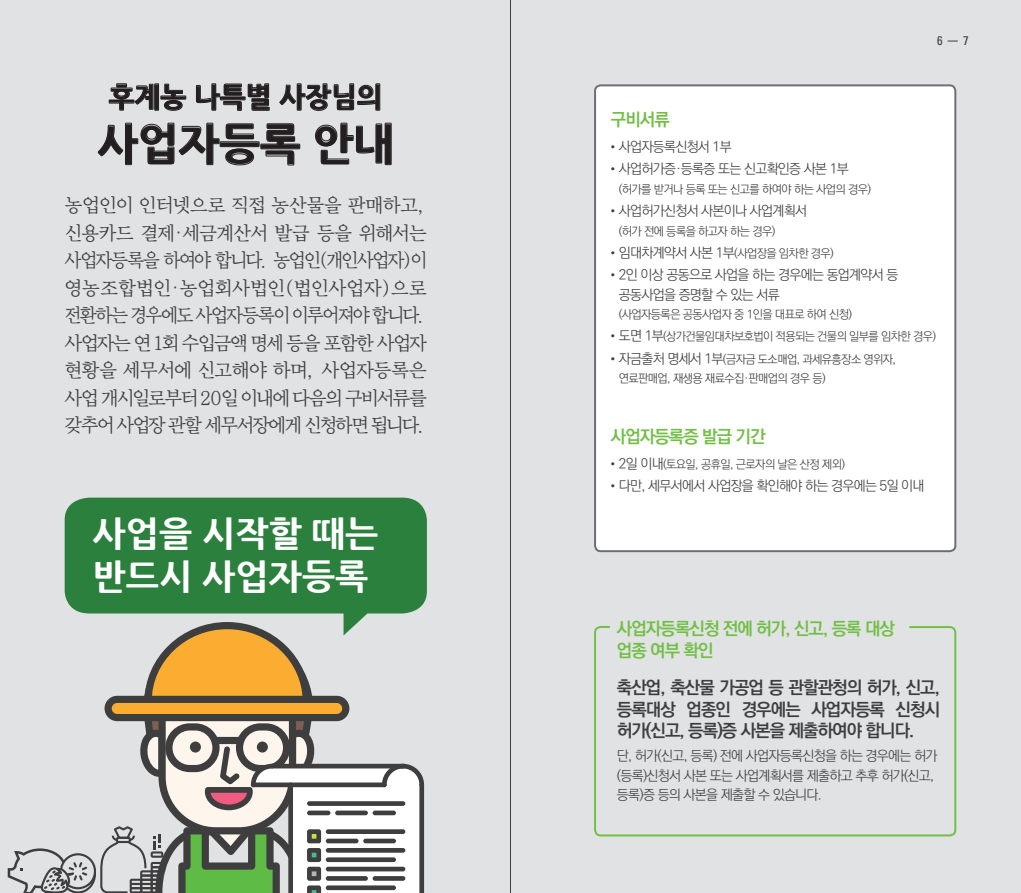
<style>
.page{position:relative;width:1021px;height:893px;background:#fff}
.page>*{position:absolute;margin:0;border:0;box-sizing:border-box;transform-origin:0 0}
.t1{font:800 43.2px "Nanum Gothic";color:#231f20}
.t2{font:800 35.4px/42.5px "Nanum Gothic";color:#fff}
.t3{font:800 27.45px "Nanum Gothic";color:#231f20}
.t4{font:19.65px/27.5px "Bareun Batang OTF Pro 1";letter-spacing:-.075em;color:#3e3e3f;text-align:justify}
.t5{font:700 17.7px/21.6px "Ko Pub Dotum";letter-spacing:-.05em;color:#3e3e3f;text-align:justify}
.t6{font:700 17.7px/21.6px "Ko Pub Dotum";letter-spacing:-.05em;color:#71bf44}
.t7{font:300 13.8px/19.5px "Ko Pub Dotum";letter-spacing:-.05em;color:#3e3e3f}
.t8{font:condensed 12.6px "Univers";color:#3e3e3f}
.t9{font:300 11.85px/19.5px "Ko Pub Dotum";letter-spacing:-.05em;color:#3e3e3f}
.s1{font-family:"Ko Pub Dotum";font-weight:300}
.s2{font-family:"Nanum Gothic";font-weight:700}
.s3{font-family:"Nanum Gothic";font-weight:700;font-size:13.8px}
.s4{font-size:13.8px}
</style>
<div class="page">
<div style="left:0;top:0;width:1020px;height:893px;background:#e1e2e4"></div>
<svg style="left:109px;top:83px;width:77px;height:28px"></svg>
<svg style="left:196px;top:84px;width:73px;height:27px"></svg>
<svg style="left:279px;top:84px;width:101px;height:27px"></svg>
<svg style="left:97px;top:122px;width:203px;height:44px"></svg>
<svg style="left:315px;top:122px;width:77px;height:44px"></svg>
<svg style="left:65px;top:498px;width:362px;height:124px;background:#398749"></svg>
<div style="left:595px;top:85px;width:360px;height:466px;background:#fff;border-radius:6px"></div>
<div style="left:594px;top:84px;width:362px;height:468px;border:2px solid #6c6d70;border-radius:6px"></div>
<div style="left:594px;top:626px;width:362px;height:210px;border:2px solid #71bf44;border-radius:6px"></div>
<svg style="left:8px;top:622px;width:417px;height:271px"></svg>
<hr style="left:326px;top:867px;width:79px;height:4px;background:#3e3e3f;border-radius:2px">
<div style="left:326px;top:876px;width:42px;height:5px;background:#3e3e3f;border-radius:2px"></div>
<div style="left:372px;top:876px;width:33px;height:5px;background:#3e3e3f;border-radius:2px"></div>
<div style="left:326px;top:885px;width:70px;height:5px;background:#3e3e3f;border-radius:2px"></div>
<hr style="left:510px;top:0;width:1px;height:893px;background:#3e3e3f">
<p class="t3" style="left:109px;top:82px;width:275px">후계농 나특별 사장님의</p>
<p class="t1" style="left:97px;top:121px;width:298px">사업자등록 안내</p>
<p class="t4" style="left:65px;top:192px;width:364px">농업인이 인터넷으로 직접 농산물을 판매하고, 신용카드 결제<span class="s1">·</span>세금계산서 발급 등을 위해서는 사업자등록을 하여야 합니다. 농업인(개인사업자)이 영농조합법인<span class="s1">·</span>농업회사법인(법인사업자)으로 전환하는 경우에도 사업자등록이 이루어져야 합니다. 사업자는 연 1회 수입금액 명세 등을 포함한 사업자 현황을 세무서에 신고해야 하며, 사업자등록은 사업 개시일로부터 20일 이내에 다음의 구비서류를 갖추어 사업장 관할 세무서장에게 신청하면 됩니다.</p>
<p class="t2" style="left:92px;top:513px;width:287px">사업을 시작할 때는 반드시 사업자등록</p>
<p class="t8" style="left:937px;top:33px;width:7px">6</p>
<p class="t8" style="left:963px;top:33px;width:7px">7</p>
<p class="t6" style="left:610px;top:110px;width:61px">구비서류</p>
<p class="t7" style="left:606px;top:138px;width:127px"><span class="s2">•</span>사업자등록신청서 1부</p>
<p class="t7" style="left:606px;top:160px;width:244px"><span class="s2">•</span>사업허가증·등록증 또는 신고확인증 사본 1부</p>
<p class="t9" style="left:618px;top:180px;width:254px">(허가를 받거나 등록 또는 신고를 하여야 하는 사업의 경우)</p>
<p class="t7" style="left:606px;top:202px;width:202px"><span class="s2">•</span>사업허가신청서 사본이나 사업계획서</p>
<p class="t9" style="left:618px;top:222px;width:158px">(허가 전에 등록을 하고자 하는 경우)</p>
<p class="t9" style="left:606px;top:244px;width:229px"><span class="s3">•</span><span class="s4">임대차계약서 사본 1부</span>(사업장을 임차한 경우)</p>
<p class="t7" style="left:618px;top:266px;width:281px;text-indent:-12px"><span class="s2">•</span>2인 이상 공동으로 사업을 하는 경우에는 동업계약서 등 공동사업을 증명할 수 있는 서류</p>
<p class="t9" style="left:618px;top:305px;width:235px">(사업자등록은 공동사업자 중 1인을 대표로 하여 신청)</p>
<p class="t9" style="left:606px;top:327px;width:331px"><span class="s3">•</span><span class="s4">도면 1부</span>(상가건물임대차보호법이 적용되는 건물의 일부를 임차한 경우)</p>
<p class="t9" style="left:618px;top:350px;width:279px;text-indent:-12px"><span class="s3">•</span><span class="s4">자금출처 명세서 1부</span>(금자금 도소매업, 과세유흥장소 영위자, 연료판매업, 재생용 재료수집·판매업의 경우 등)</p>
<p class="t6" style="left:610px;top:427px;width:156px">사업자등록증 발급 기간</p>
<p class="t9" style="left:606px;top:455px;width:240px"><span class="s3">•</span><span class="s4">2일 이내</span>(토요일, 공휴일, 근로자의 날은 산정 제외)</p>
<p class="t7" style="left:606px;top:477px;width:319px"><span class="s2">•</span>다만, 세무서에서 사업장을 확인해야 하는 경우에는 5일 이내</p>
<p class="t6" style="left:617px;top:618px;width:280px">사업자등록신청 전에 허가, 신고, 등록 대상 업종 여부 확인</p>
<p class="t5" style="left:617px;top:677px;width:325px">축산업, 축산물 가공업 등 관할관청의 허가, 신고, 등록대상 업종인 경우에는 사업자등록 신청시 허가(신고, 등록)증 사본을 제출하여야 합니다.</p>
<p class="t7" style="left:617px;top:747px;width:322px">단, 허가(신고, 등록) 전에 사업자등록신청을 하는 경우에는 허가 (등록)신청서 사본 또는 사업계획서를 제출하고 추후 허가(신고, 등록)증 등의 사본을 제출할 수 있습니다.</p>
</div>
